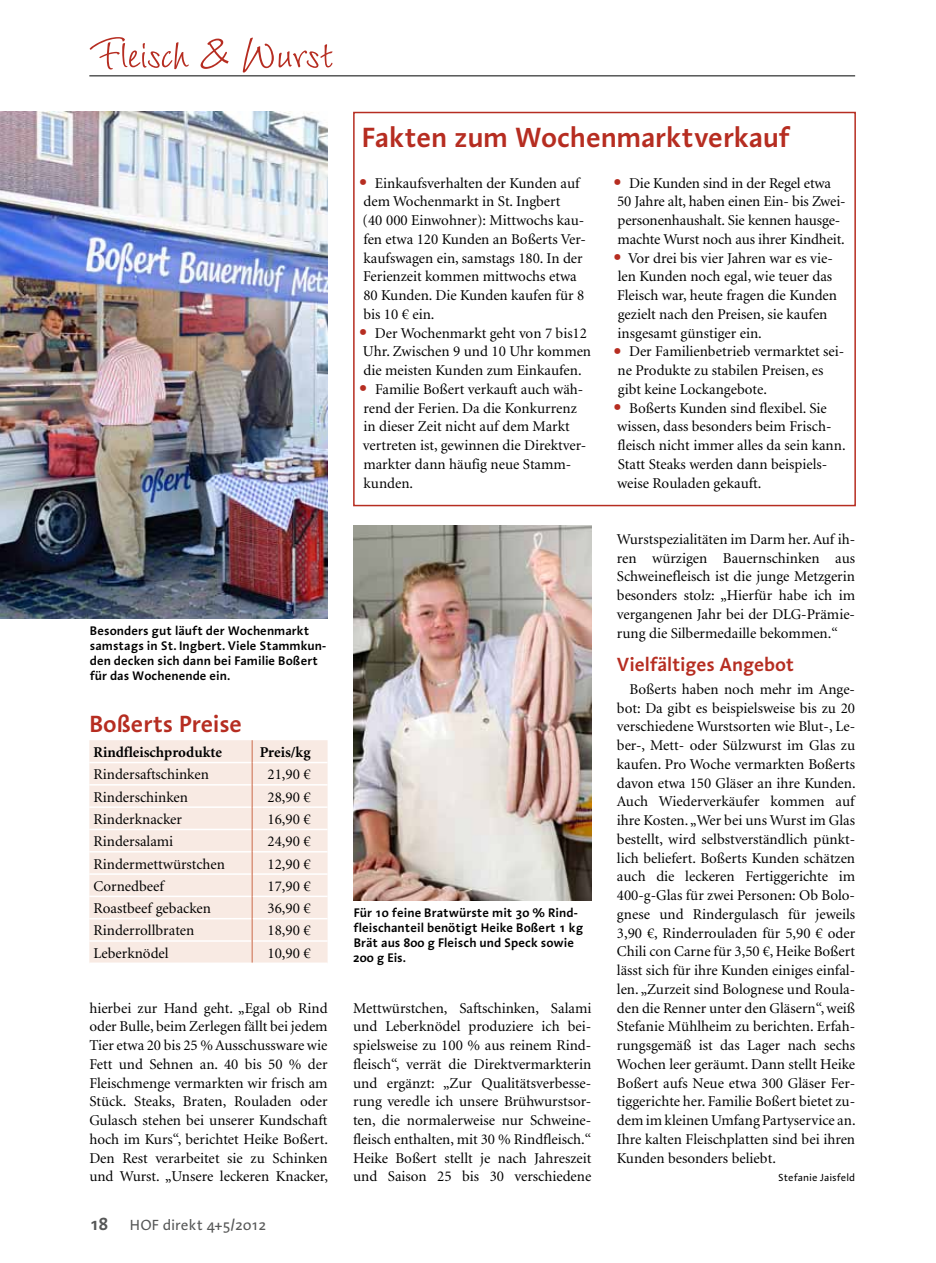
<style>
.page{position:relative;width:936px;height:1263px;background:#fff}
.page>*{position:absolute;margin:0;border:0;box-sizing:border-box;transform-origin:0 0}
.t1{font:58.5px "Wiesbaden Swing LT";letter-spacing:-.01em;color:#b62d21}
.t2{font:600 28.5px "Linotype Aroma";letter-spacing:-.01em;color:#b62d21}
.t3{font:600 24px "Linotype Aroma";letter-spacing:-.01em;color:#b62d21}
.t4{font:600 19.5px "Linotype Aroma";letter-spacing:-.01em;color:#b62d21}
.t5{font:600 18px "Linotype Aroma";color:#565757}
.t6{font:15px/18.8px "Minion LT";color:#000}
.t7{font:700 15px "Minion LT";color:#000}
.t8{font:15px "Linotype Aroma";letter-spacing:-.005em;color:#565757}
.t9{font:600 12.75px/15px "Linotype Aroma";color:#000}
.t10{font:10.5px "Linotype Aroma";color:#000}
.s1{font-family:"Linotype Aroma";font-size:24px;color:#b62d21}
</style>
<div class="page">
<hr style="left:89px;top:75px;width:766px;height:2px;background:#565757">
<img style="left:0;top:112px;width:327px;height:507px">
<div style="left:353px;top:112px;width:502px;height:394px;border:2px solid #b62d21"></div>
<img style="left:353px;top:525px;width:238px;height:375px">
<div style="left:89px;top:740px;width:238px;height:222px;background:#f8eae3"></div>
<hr style="left:89px;top:762px;width:162px;height:1px;background:#fff">
<hr style="left:253px;top:762px;width:74px;height:1px;background:#fff">
<hr style="left:89px;top:784px;width:162px;height:1px;background:#fff">
<hr style="left:253px;top:784px;width:74px;height:1px;background:#fff">
<hr style="left:89px;top:806px;width:162px;height:2px;background:#fff">
<hr style="left:253px;top:806px;width:74px;height:2px;background:#fff">
<hr style="left:89px;top:829px;width:162px;height:1px;background:#fff">
<hr style="left:253px;top:829px;width:74px;height:1px;background:#fff">
<hr style="left:89px;top:851px;width:162px;height:1px;background:#fff">
<hr style="left:253px;top:851px;width:74px;height:1px;background:#fff">
<hr style="left:89px;top:873px;width:162px;height:2px;background:#fff">
<hr style="left:253px;top:873px;width:74px;height:2px;background:#fff">
<hr style="left:89px;top:896px;width:162px;height:1px;background:#fff">
<hr style="left:253px;top:896px;width:74px;height:1px;background:#fff">
<hr style="left:89px;top:918px;width:162px;height:1px;background:#fff">
<hr style="left:253px;top:918px;width:74px;height:1px;background:#fff">
<hr style="left:89px;top:940px;width:162px;height:2px;background:#fff">
<hr style="left:253px;top:940px;width:74px;height:2px;background:#fff">
<hr style="left:251px;top:740px;width:2px;height:22px;background:#da957d">
<hr style="left:251px;top:762px;width:2px;height:23px;background:#da957d">
<hr style="left:251px;top:785px;width:2px;height:22px;background:#da957d">
<hr style="left:251px;top:807px;width:2px;height:22px;background:#da957d">
<hr style="left:251px;top:829px;width:2px;height:23px;background:#da957d">
<hr style="left:251px;top:852px;width:2px;height:22px;background:#da957d">
<hr style="left:251px;top:874px;width:2px;height:22px;background:#da957d">
<hr style="left:251px;top:896px;width:2px;height:23px;background:#da957d">
<hr style="left:251px;top:919px;width:2px;height:22px;background:#da957d">
<hr style="left:251px;top:941px;width:2px;height:21px;background:#da957d">
<h1 class="t1" style="left:89px;top:14px;width:246px">Fleisch &amp; Wurst</h1>
<h2 class="t2" style="left:362px;top:119px;width:430px">Fakten zum Wochenmarktverkauf</h2>
<p class="t6" style="left:358px;top:174px;width:229px"><span class="s1">•</span> Einkaufsverhalten der Kunden auf dem Wochenmarkt in St. Ingbert<br>(40 000 Einwohner): Mittwochs kau&shy;fen etwa 120 Kunden an Boßerts Ver&shy;kaufswagen ein, samstags 180. In der<br>Ferienzeit kommen mittwochs etwa<br>80 Kunden. Die Kunden kaufen für 8 bis 10 € ein.</p>
<p class="t6" style="left:358px;top:324px;width:234px;text-align:center"><span class="s1">•</span> Der Wochenmarkt geht von 7 bis12<br>Uhr. Zwischen 9 und 10 Uhr kommen die meisten Kunden zum Einkaufen.</p>
<p class="t6" style="left:363px;top:380px;width:225px;text-indent:-5px"><span class="s1">•</span> Familie Boßert verkauft auch wäh&shy;rend der Ferien. Da die Konkurrenz in dieser Zeit nicht auf dem Markt vertreten ist, gewinnen die Direktver&shy;markter dann häufig neue Stamm&shy;kunden.</p>
<p class="t6" style="left:617px;top:174px;width:230px;text-indent:-5px"><span class="s1">•</span> Die Kunden sind in der Regel etwa 50 Jahre alt, haben einen Ein- bis Zwei&shy;personenhaushalt. Sie kennen hausge&shy;machte Wurst noch aus ihrer Kindheit.</p>
<p class="t6" style="left:617px;top:249px;width:221px;text-indent:-5px"><span class="s1">•</span> Vor drei bis vier Jahren war es vie&shy;len Kunden noch egal, wie teuer das Fleisch war, heute fragen die Kunden gezielt nach den Preisen, sie kaufen insgesamt günstiger ein.</p>
<p class="t6" style="left:617px;top:343px;width:228px;text-indent:-5px"><span class="s1">•</span> Der Familienbetrieb vermarktet sei&shy;ne Produkte zu stabilen Preisen, es gibt keine Lockangebote.</p>
<p class="t6" style="left:617px;top:399px;width:230px;text-indent:-5px"><span class="s1">•</span> Boßerts Kunden sind flexibel. Sie wissen, dass besonders beim Frisch&shy;fleisch nicht immer alles da sein kann.<br>Statt Steaks werden dann beispiels&shy;weise Rouladen gekauft.</p>
<p class="t9" style="left:90px;top:623px;width:238px">Besonders gut läuft der Wochenmarkt samstags in St. Ingbert. Viele Stammkun&shy;den decken sich dann bei Familie Boßert für das Wochenende ein.</p>
<h3 class="t3" style="left:89px;top:708px;width:154px">Boßerts Preise</h3>
<p class="t7" style="left:94px;top:744px;width:130px">Rindfleischprodukte</p>
<p class="t7" style="left:260px;top:744px;width:52px">Preis/kg</p>
<p class="t6" style="left:94px;top:766px;width:117px">Rindersaftschinken</p>
<p class="t6" style="left:267px;top:766px;width:45px">21,90 €</p>
<p class="t6" style="left:94px;top:788px;width:96px">Rinderschinken</p>
<p class="t6" style="left:267px;top:788px;width:45px">28,90 €</p>
<p class="t6" style="left:94px;top:810px;width:90px">Rinderknacker</p>
<p class="t6" style="left:267px;top:810px;width:45px">16,90 €</p>
<p class="t6" style="left:94px;top:832px;width:81px">Rindersalami</p>
<p class="t6" style="left:267px;top:832px;width:45px">24,90 €</p>
<p class="t6" style="left:94px;top:855px;width:133px">Rindermettwürstchen</p>
<p class="t6" style="left:267px;top:855px;width:45px">12,90 €</p>
<p class="t6" style="left:94px;top:877px;width:72px">Cornedbeef</p>
<p class="t6" style="left:267px;top:877px;width:45px">17,90 €</p>
<p class="t6" style="left:94px;top:899px;width:119px">Roastbeef gebacken</p>
<p class="t6" style="left:267px;top:899px;width:45px">36,90 €</p>
<p class="t6" style="left:94px;top:922px;width:102px">Rinderrollbraten</p>
<p class="t6" style="left:267px;top:922px;width:45px">18,90 €</p>
<p class="t6" style="left:94px;top:944px;width:77px">Leberknödel</p>
<p class="t6" style="left:267px;top:944px;width:45px">10,90 €</p>
<p class="t9" style="left:353px;top:904px;width:232px">Für 10 feine Bratwürste mit 30 % Rind&shy;fleischanteil benötigt Heike Boßert 1 kg<br>Brät aus 800 g Fleisch und Speck sowie<br>200 g Eis.</p>
<p class="t6" style="left:89px;top:999px;width:240px;text-align:justify">hierbei zur Hand geht. „Egal ob Rind oder Bulle, beim Zerlegen fällt bei jedem Tier etwa 20 bis 25 % Ausschussware wie Fett und Sehnen an. 40 bis 50 % der Fleischmenge vermarkten wir frisch am Stück. Steaks, Braten, Rouladen oder Gulasch stehen bei unserer Kundschaft hoch im Kurs“, berichtet Heike Boßert.<br>Den Rest verarbeitet sie zu Schinken und Wurst. „Unsere leckeren Knacker,</p>
<p class="t6" style="left:353px;top:999px;width:240px;text-align:justify">Mettwürstchen, Saftschinken, Salami und Leberknödel produziere ich bei&shy;spielsweise zu 100 % aus reinem Rind&shy;fleisch“, verrät die Direktvermarkterin und ergänzt: „Zur Qualitätsverbesse&shy;rung veredle ich unsere Brühwurstsor&shy;ten, die normalerweise nur Schweine&shy;fleisch enthalten, mit 30 % Rindfleisch.“ Heike Boßert stellt je nach Jahreszeit und Saison 25 bis 30 verschiedene</p>
<p class="t5" style="left:89px;top:1212px;width:21px">18</p>
<p class="t8" style="left:130px;top:1215px;width:138px">HOF direkt 4+5/2012</p>
<p class="t6" style="left:617px;top:530px;width:240px;text-align:justify">Wurstspezialitäten im Darm her. Auf ih&shy;ren würzigen Bauernschinken aus Schweinefleisch ist die junge Metzgerin besonders stolz: „Hierfür habe ich im vergangenen Jahr bei der DLG-Prämie&shy;rung die Silbermedaille bekommen.“</p>
<h3 class="t4" style="left:617px;top:652px;width:179px">Vielfältiges Angebot</h3>
<p class="t6" style="left:617px;top:680px;width:240px;text-align:justify;text-indent:13px">Boßerts haben noch mehr im Ange&shy;bot: Da gibt es beispielsweise bis zu 20 verschiedene Wurstsorten wie Blut-, Le&shy;ber-, Mett- oder Sülzwurst im Glas zu kaufen. Pro Woche vermarkten Boßerts davon etwa 150 Gläser an ihre Kunden.<br>Auch Wiederverkäufer kommen auf ihre Kosten. „Wer bei uns Wurst im Glas bestellt, wird selbstverständlich pünkt&shy;lich beliefert. Boßerts Kunden schätzen auch die leckeren Fertiggerichte im 400-g-Glas für zwei Personen: Ob Bolo&shy;gnese und Rindergulasch für jeweils 3,90 €, Rinderrouladen für 5,90 € oder Chili con Carne für 3,50 €, Heike Boßert lässt sich für ihre Kunden einiges einfal&shy;len. „Zurzeit sind Bolognese und Roula&shy;den die Renner unter den Gläsern“, weiß Stefanie Mühlheim zu berichten. Erfah&shy;rungsgemäß ist das Lager nach sechs Wochen leer geräumt. Dann stellt Heike Boßert aufs Neue etwa 300 Gläser Fer&shy;tiggerichte her. Familie Boßert bietet zu&shy;dem im kleinen Umfang Partyservice an.<br>Ihre kalten Fleischplatten sind bei ihren Kunden besonders beliebt.</p>
<p class="t10" style="left:778px;top:1171px;width:78px">Stefanie Jaisfeld</p>
</div>
